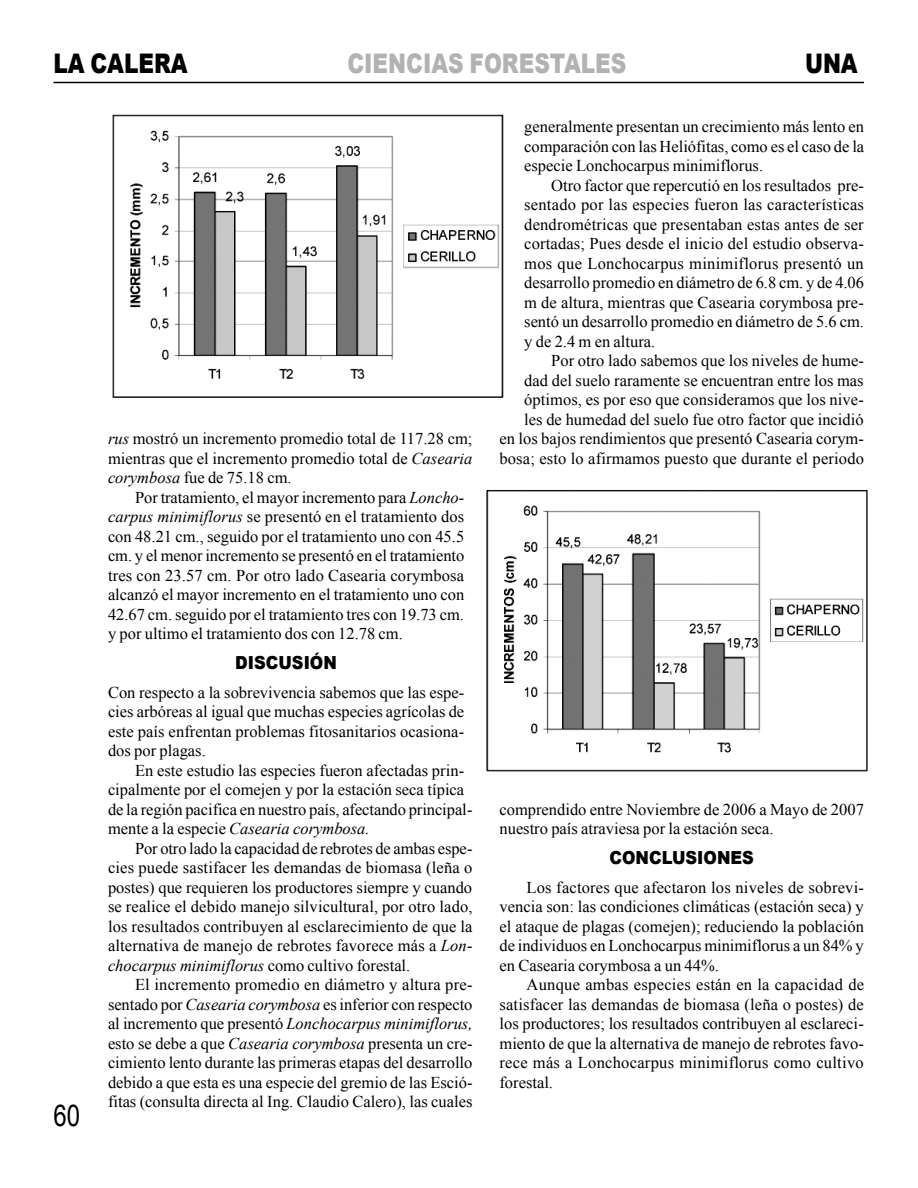
<style>
.page{position:relative;width:918px;height:1188px;background:#fff}
.page>*{position:absolute;margin:0;border:0;box-sizing:border-box;transform-origin:0 0}
.t1{font:30px "Arial";color:#000;scale:.8 1}
.t2{font:900 27px "Arial";color:#b1b2b4;scale:.8 1}
.t3{font:900 27px "Arial";color:#000;scale:.8 1}
.t4{font:900 18px "Arial";color:#000;scale:.9 1}
.t5{font:16.5px/19.5px "Times New Roman";color:#000;text-align:justify}
.s1{font-style:italic}
</style>
<div class="page">
<hr style="left:53px;top:82px;width:811px;height:1px;background:#000">
<img style="left:112px;top:114px;width:392px;height:284px">
<img style="left:486px;top:490px;width:382px;height:282px">
<h2 class="t3" style="left:53px;top:44px;width:169px">LA CALERA</h2>
<h2 class="t2" style="left:347px;top:44px;width:350px">CIENCIAS FORESTALES</h2>
<h2 class="t3" style="left:805px;top:44px;width:67px">UNA</h2>
<h1 class="t1" style="left:53px;top:1096px;width:35px">60</h1>
<p class="t5" style="left:108px;top:428px;width:366px"><span class="s1">rus</span> mostró un incremento promedio total de 117.28 cm; mientras que el incremento promedio total de <span class="s1">Casearia corymbosa</span> fue de 75.18 cm.</p>
<p class="t5" style="left:108px;top:487px;width:358px;text-indent:27px">Por tratamiento, el mayor incremento para <span class="s1">Loncho&shy;carpus minimiflorus</span> se presentó en el tratamiento dos con 48.21 cm., seguido por el tratamiento uno con 45.5 cm. y el menor incremento se presentó en el tratamiento tres con 23.57 cm. Por otro lado Casearia corymbosa alcanzó el mayor incremento en el tratamiento uno con 42.67 cm. seguido por el tratamiento tres con 19.73 cm. y por ultimo el tratamiento dos con 12.78 cm.</p>
<p class="t4" style="left:235px;top:650px;width:114px">DISCUSIóN</p>
<p class="t5" style="left:108px;top:682px;width:358px">Con respecto a la sobrevivencia sabemos que las espe&shy;cies arbóreas al igual que muchas especies agrícolas de este país enfrentan problemas fitosanitarios ocasiona&shy;dos por plagas.</p>
<p class="t5" style="left:108px;top:760px;width:366px;text-align:left;text-indent:27px">En este estudio las especies fueron afectadas prin&shy;cipalmente por el comejen y por la estación seca típica de la región pacifica en nuestro país, afectando principal&shy;mente a la especie <span class="s1">Casearia corymbosa.</span></p>
<p class="t5" style="left:108px;top:838px;width:366px;text-indent:27px">Por otro lado la capacidad de rebrotes de ambas espe&shy;cies puede sastifacer les demandas de biomasa (leña o postes) que requieren los productores siempre y cuando se realice el debido manejo silvicultural, por otro lado, los resultados contribuyen al esclarecimiento de que la alternativa de manejo de rebrotes favorece más a <span class="s1">Lon&shy;chocarpus minimiflorus</span> como cultivo forestal.</p>
<p class="t5" style="left:108px;top:974px;width:366px;text-indent:27px">El incremento promedio en diámetro y altura pre&shy;sentado por <span class="s1">Casearia corymbosa</span> es inferior con respecto al incremento que presentó <span class="s1">Lonchocarpus minimiflorus, </span>esto se debe a que <span class="s1">Casearia corymbosa</span> presenta un cre&shy;cimiento lento durante las primeras etapas del desarrollo debido a que esta es una especie del gremio de las Esció&shy;fitas (consulta directa al Ing. Claudio Calero), las cuales</p>
<p class="t5" style="left:524px;top:116px;width:341px">generalmente presentan un crecimiento más lento en comparación con las Heliófitas, como es el caso de la especie Lonchocarpus minimiflorus.</p>
<p class="t5" style="left:524px;top:175px;width:341px;text-indent:27px">Otro factor que repercutió en los resultados pre&shy;sentado por las especies fueron las características dendrométricas que presentaban estas antes de ser cortadas; Pues desde el inicio del estudio observa&shy;mos que Lonchocarpus minimiflorus presentó un desarrollo promedio en diámetro de 6.8 cm. y de 4.06 m de altura, mientras que Casearia corymbosa pre&shy;sentó un desarrollo promedio en diámetro de 5.6 cm. y de 2.4 m en altura.</p>
<p class="t5" style="left:500px;top:350px;width:366px;text-align:right">Por otro lado sabemos que los niveles de hume-<br>dad del suelo raramente se encuentran entre los mas óptimos, es por eso que consideramos que los nive-<br>les de humedad del suelo fue otro factor que incidió<br>en los bajos rendimientos que presentó Casearia corym&shy;bosa; esto lo afirmamos puesto que durante el periodo</p>
<p class="t5" style="left:500px;top:799px;width:366px">comprendido entre Noviembre de 2006 a Mayo de 2007 nuestro país atraviesa por la estación seca.</p>
<p class="t4" style="left:610px;top:845px;width:162px">CONCLUSIONES</p>
<p class="t5" style="left:500px;top:877px;width:366px;text-indent:27px">Los factores que afectaron los niveles de sobrevi&shy;vencia son: las condiciones climáticas (estación seca) y el ataque de plagas (comejen); reduciendo la población de individuos en Lonchocarpus minimiflorus a un 84% y en Casearia corymbosa a un 44%.</p>
<p class="t5" style="left:500px;top:974px;width:366px;text-indent:27px">Aunque ambas especies están en la capacidad de satisfacer las demandas de biomasa (leña o postes) de los productores; los resultados contribuyen al esclareci&shy;miento de que la alternativa de manejo de rebrotes favo&shy;rece más a Lonchocarpus minimiflorus como cultivo forestal.</p>
</div>
